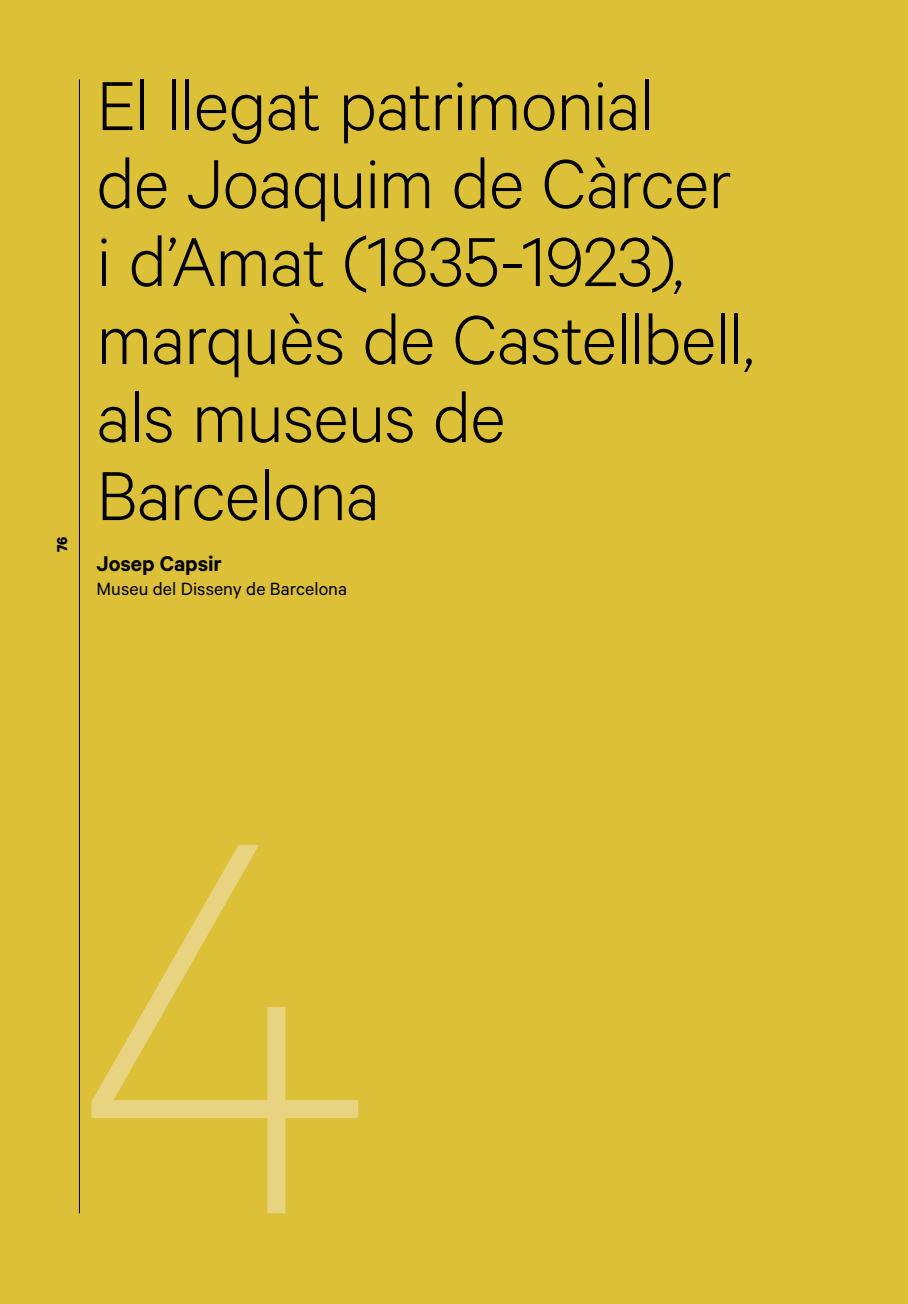
<style>
.page{position:relative;width:908px;height:1304px;background:#fff}
.page>*{position:absolute;margin:0;border:0;box-sizing:border-box;transform-origin:0 0}
.t1{font:100 600px "Calibre";color:#e8d480}
.t2{font:300 78px/78px "Calibre";letter-spacing:-.015em;color:#000}
.t3{font:600 24px "Calibre";color:#000}
.t4{font:20px "Calibre";letter-spacing:.005em;color:#000}
.t5{font:700 16px "Calibre";color:#000}
</style>
<div class="page">
<div style="left:0;top:0;width:907px;height:1304px;background:#dbc038"></div>
<hr style="left:79px;top:79px;width:1px;height:1134px;background:#000">
<p class="t5" style="left:52px;top:552px;width:17px;rotate:-90deg">76</p>
<p class="t2" style="left:96px;top:63px;width:659px">El llegat patrimonial<br>de Joaquim de Càrcer i d’Amat (1835-1923), marquès de Castellbell, als museus de<br>Barcelona</p>
<p class="t3" style="left:96px;top:549px;width:127px">Josep Capsir</p>
<p class="t4" style="left:96px;top:577px;width:252px">Museu del Disseny de Barcelona</p>
<h1 class="t1" style="left:79px;top:677px;width:298px">4</h1>
</div>
